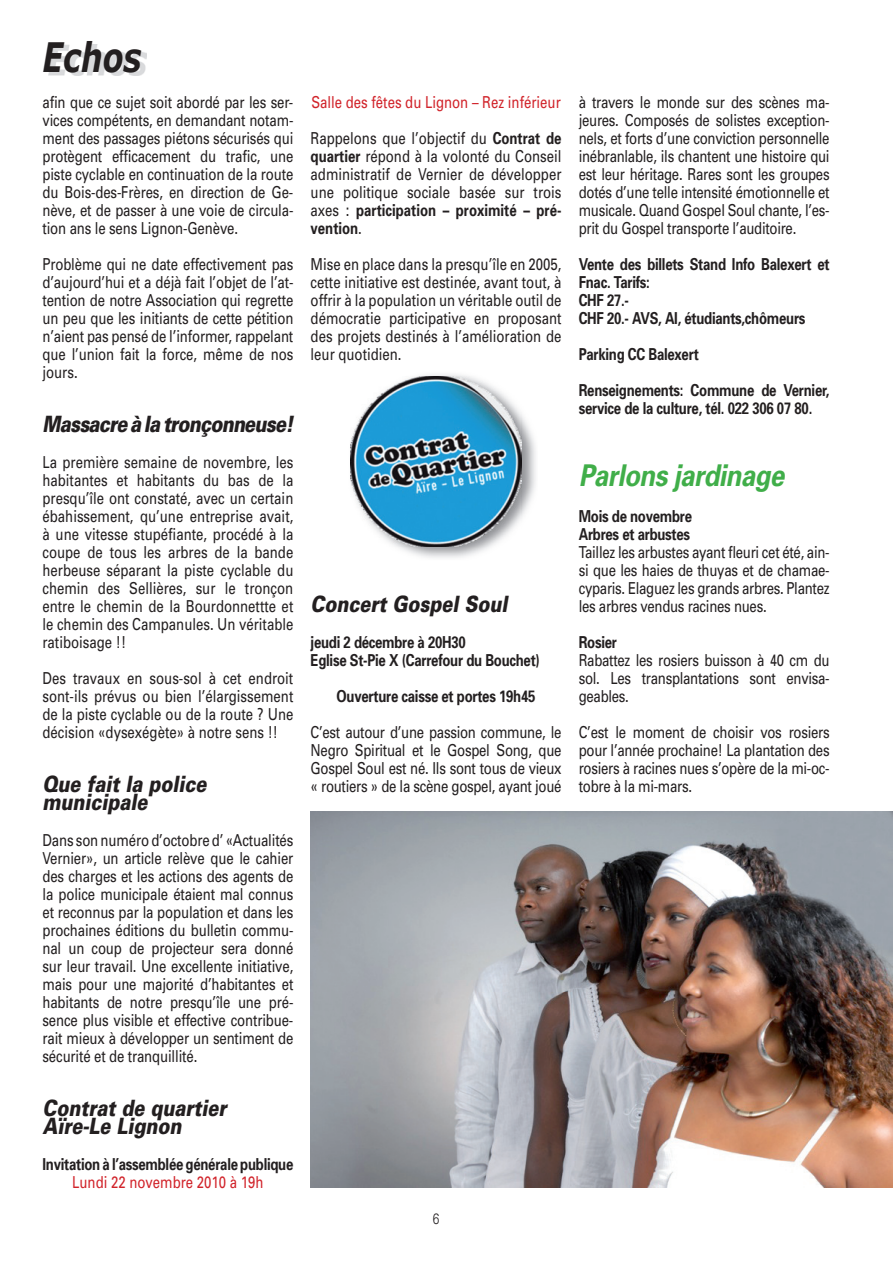
<style>
.page{position:relative;width:893px;height:1263px;background:#fff}
.page>*{position:absolute;margin:0;border:0;box-sizing:border-box;transform-origin:0 0}
.t1{font:italic 700 40.5px "Verdana";color:#231f20;scale:.75 1}
.t2{font:italic 700 30px "Univers";letter-spacing:-.02em;color:#40ae49;scale:.86 1}
.t3{font:italic 900 22.5px/18px "Univers";color:#231f20;scale:.8 1}
.t4{font:italic 900 22.5px "Univers";letter-spacing:-.04em;color:#231f20;scale:.8 1}
.t5{font:16.5px/18px "Univers";letter-spacing:-.01em;color:#231f20;text-align:justify;scale:.8 1}
.t6{font:700 16.5px/18px "Univers";letter-spacing:-.02em;color:#231f20;scale:.8 1}
.t7{font:16.5px/36px "Univers";color:#d1232a;scale:.8 1}
.t8{font:300 15px "Univers";color:#231f20;scale:.8 1}
.s1{color:#231f20}
.s2{font-weight:700;color:#231f20}
.s3{font-weight:700}
</style>
<div class="page">
<img style="left:49px;top:44px;width:98px;height:32px">
<img style="left:311px;top:812px;width:582px;height:375px">
<img style="left:350px;top:374px;width:186px;height:184px">
<img style="left:351px;top:376px;width:170px;height:171px">
<h1 class="t1" style="left:43px;top:32px;width:134px">Echos</h1>
<p class="t5" style="left:43px;top:93px;width:315px">afin que ce sujet soit abordé par les ser&shy;vices compétents, en demandant notam&shy;ment des passages piétons sécurisés qui protègent efficacement du trafic, une piste cyclable en continuation de la route du Bois-des-Frères, en direction de Ge&shy;nève, et de passer à une voie de circula&shy;tion ans le sens Lignon-Genève.</p>
<p class="t5" style="left:43px;top:255px;width:315px">Problème qui ne date effectivement pas d’aujourd’hui et a déjà fait l’objet de l’at&shy;tention de notre Association qui regrette un peu que les initiants de cette pétition n’aient pas pensé de l’informer, rappelant que l’union fait la force, même de nos jours.</p>
<h3 class="t4" style="left:43px;top:410px;width:316px">Massacre à la tronçonneuse!</h3>
<p class="t5" style="left:43px;top:453px;width:315px">La première semaine de novembre, les habitantes et habitants du bas de la presqu’île ont constaté, avec un certain ébahissement, qu’une entreprise avait, à une vitesse stupéfiante, procédé à la coupe de tous les arbres de la bande herbeuse séparant la piste cyclable du chemin des Sellières, sur le tronçon entre le chemin de la Bourdonnettte et le chemin des Campanules. Un véritable ratiboisage !!</p>
<p class="t5" style="left:43px;top:669px;width:315px">Des travaux en sous-sol à cet endroit sont-ils prévus ou bien l’élargissement de la piste cyclable ou de la route ? Une décision «dysexégète» à notre sens !!</p>
<h3 class="t3" style="left:43px;top:774px;width:206px">Que fait la police municipale</h3>
<p class="t5" style="left:43px;top:831px;width:315px">Dans son numéro d’octobre d’ «Actualités Vernier», un article relève que le cahier des charges et les actions des agents de la police municipale étaient mal connus et reconnus par la population et dans les prochaines éditions du bulletin commu&shy;nal un coup de projecteur sera donné sur leur travail. Une excellente initiative, mais pour une majorité d’habitantes et habitants de notre presqu’île une pré&shy;sence plus visible et effective contribue&shy;rait mieux à développer un sentiment de sécurité et de tranquillité.</p>
<h3 class="t3" style="left:43px;top:1098px;width:231px">Contrat de quartier<br>Aïre-Le Lignon</h3>
<p class="t6" style="left:43px;top:1155px;width:315px">Invitation à l’assemblée générale publique</p>
<p class="t7" style="left:72px;top:1164px;width:241px">Lundi 22 novembre 2010 à 19h</p>
<p class="t7" style="left:311px;top:84px;width:315px">Salle des fêtes du Lignon – Rez inférieur<br><span class="s1">Rappelons que l’objectif du</span> <span class="s2">Contrat de</span></p>
<p class="t5" style="left:311px;top:147px;width:315px"><span class="s3">quartier</span> répond à la volonté du Conseil administratif de Vernier de développer une politique sociale basée sur trois axes : <span class="s3">participation – proximité – pré&shy;vention</span>.</p>
<p class="t5" style="left:311px;top:255px;width:315px">Mise en place dans la presqu’île en 2005, cette initiative est destinée, avant tout, à offrir à la population un véritable outil de démocratie participative en proposant des projets destinés à l’amélioration de leur quotidien.</p>
<h3 class="t3" style="left:311px;top:594px;width:248px">Concert Gospel Soul</h3>
<p class="t6" style="left:311px;top:633px;width:288px">jeudi 2 décembre à 20H30<br>Eglise St-Pie X (Carrefour du Bouchet)</p>
<p class="t6" style="left:337px;top:687px;width:250px">Ouverture caisse et portes 19h45</p>
<p class="t5" style="left:311px;top:723px;width:315px">C’est autour d’une passion commune, le Negro Spiritual et le Gospel Song, que Gospel Soul est né. Ils sont tous de vieux « routiers » de la scène gospel, ayant joué</p>
<p class="t8" style="left:433px;top:1210px;width:10px">6</p>
<p class="t5" style="left:579px;top:93px;width:315px">à travers le monde sur des scènes ma&shy;jeures. Composés de solistes exception&shy;nels, et forts d’une conviction personnelle inébranlable, ils chantent une histoire qui est leur héritage. Rares sont les groupes dotés d’une telle intensité émotionnelle et musicale. Quand Gospel Soul chante, l’es&shy;prit du Gospel transporte l’auditoire.</p>
<p class="t6" style="left:579px;top:255px;width:315px">Vente des billets Stand Info Balexert et<br>Fnac. Tarifs:<br>CHF 27.-<br>CHF 20.- AVS, AI, étudiants,chômeurs</p>
<p class="t6" style="left:579px;top:336px;width:315px;line-height:36px">Parking CC Balexert<br>Renseignements: Commune de Vernier,</p>
<p class="t6" style="left:579px;top:399px;width:293px">service de la culture, tél. 022 306 07 80.</p>
<h2 class="t2" style="left:579px;top:456px;width:240px">Parlons jardinage</h2>
<p class="t6" style="left:579px;top:507px;width:143px">Mois de novembre<br>Arbres et arbustes</p>
<p class="t5" style="left:579px;top:543px;width:315px">Taillez les arbustes ayant fleuri cet été, ain&shy;si que les haies de thuyas et de chamae&shy;cyparis. Elaguez les grands arbres. Plantez les arbres vendus racines nues.</p>
<p class="t6" style="left:579px;top:633px;width:49px">Rosier</p>
<p class="t5" style="left:579px;top:651px;width:315px">Rabattez les rosiers buisson à 40 cm du sol. Les transplantations sont envisa&shy;geables.</p>
<p class="t5" style="left:579px;top:723px;width:315px">C’est le moment de choisir vos rosiers pour l’année prochaine! La plantation des rosiers à racines nues s’opère de la mi-oc&shy;tobre à la mi-mars.</p>
</div>
